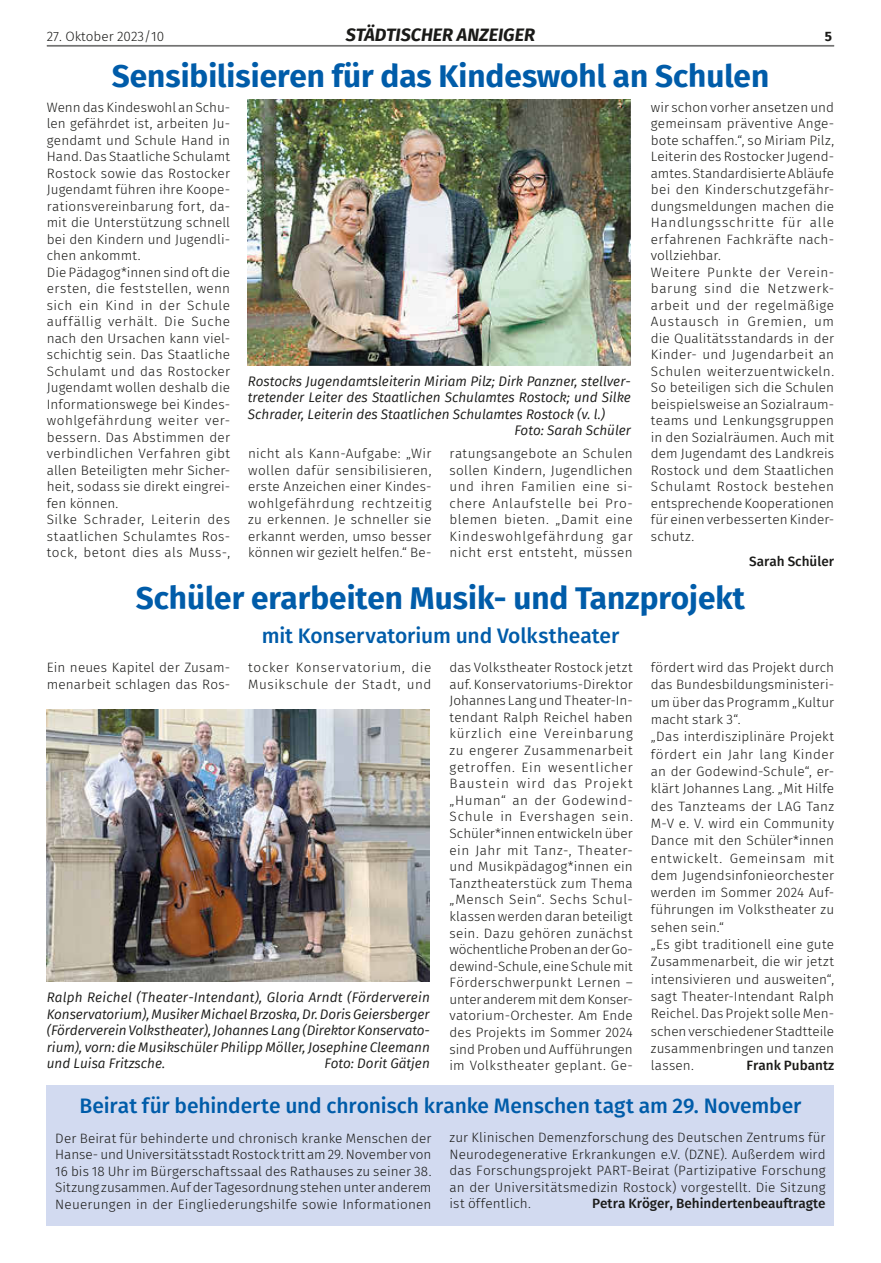
<style>
.page{position:relative;width:881px;height:1263px;background:#fff}
.page>*{position:absolute;margin:0;border:0;box-sizing:border-box;transform-origin:0 0}
.t1{font:700 31.5px "Fira Sans";color:#005ca9}
.t2{font:500 21px "Fira Sans";letter-spacing:-.005em;color:#005ca9}
.t3{font:italic 700 18px "Fira Sans";color:#1a1a18}
.t4{font:300 13.5px/16.5px "Fira Sans";letter-spacing:.015em;color:#1a1a18;text-align:justify}
.t5{font:italic 13.5px/16.5px "Fira Sans";color:#1a1a18;text-align:justify}
.t6{font:500 13.5px "Fira Sans";color:#1a1a18}
.t7{font:300 13.5px/16.6px "Fira Sans";letter-spacing:.045em;color:#1a1a18}
.t8{font:700 13.5px "Fira Sans";color:#1a1a18}
</style>
<div class="page">
<hr style="left:47px;top:45px;width:786px;height:1px;background:#6f6f6e">
<hr style="left:47px;top:46px;width:786px;height:1px;background:#6f6f6e">
<img style="left:248px;top:100px;width:382px;height:265px">
<div style="left:47px;top:1085px;width:786px;height:140px;background:#d2daf0"></div>
<img style="left:47px;top:709px;width:382px;height:272px">
<p class="t4" style="left:47px;top:28px;width:119px">27. Oktober 2023/10</p>
<h3 class="t3" style="left:346px;top:20px;width:190px">STÄDTISCHER ANZEIGER</h3>
<p class="t8" style="left:824px;top:25px;width:9px">5</p>
<h1 class="t1" style="left:112px;top:49px;width:658px">Sensibilisieren für das Kindeswohl an Schulen</h1>
<p class="t4" style="left:47px;top:99px;width:185px;text-align:left">Wenn das Kindeswohl an Schu&shy;len gefährdet ist, arbeiten Ju&shy;gendamt und Schule Hand in<br>Hand. Das Staatliche Schulamt<br>Rostock sowie das Rostocker<br>Jugendamt führen ihre Koope&shy;rationsvereinbarung fort, da&shy;mit die Unterstützung schnell bei den Kindern und Jugendli&shy;chen ankommt.<br>Die Pädagog*innen sind oft die ersten, die feststellen, wenn sich ein Kind in der Schule auffällig verhält. Die Suche nach den Ursachen kann viel&shy;schichtig sein. Das Staatliche<br>Schulamt und das Rostocker<br>Jugendamt wollen deshalb die<br>Informationswege bei Kindes&shy;wohlgefährdung weiter ver&shy;bessern. Das Abstimmen der verbindlichen Verfahren gibt allen Beteiligten mehr Sicher&shy;heit, sodass sie direkt eingrei&shy;fen können.<br>Silke Schrader, Leiterin des staatlichen Schulamtes Ros&shy;tock, betont dies als Muss-,</p>
<p class="t4" style="left:650px;top:99px;width:185px;text-align:left">wir schon vorher ansetzen und gemeinsam präventive Ange&shy;bote schaffen.“, so Miriam Pilz,<br>Leiterin des Rostocker Jugend&shy;amtes. Standardisierte Abläufe bei den Kinderschutzgefähr&shy;dungsmeldungen machen die<br>Handlungsschritte für alle erfahrenen Fachkräfte nach&shy;vollziehbar.<br>Weitere Punkte der Verein&shy;barung sind die Netzwerk&shy;arbeit und der regelmäßige<br>Austausch in Gremien, um die Qualitätsstandards in der<br>Kinder- und Jugendarbeit an<br>Schulen weiterzuentwickeln.<br>So beteiligen sich die Schulen beispielsweise an Sozialraum&shy;teams und Lenkungsgruppen in den Sozialräumen. Auch mit dem Jugendamt des Landkreis<br>Rostock und dem Staatlichen<br>Schulamt Rostock bestehen entsprechende Kooperationen für einen verbesserten Kinder&shy;schutz.</p>
<p class="t6" style="left:748px;top:550px;width:86px">Sarah Schüler</p>
<p class="t5" style="left:248px;top:373px;width:384px">Rostocks Jugendamtsleiterin Miriam Pilz; Dirk Panzner, stellver-</p>
<p class="t5" style="left:248px;top:389px;width:384px">tretender Leiter des Staatlichen Schulamtes Rostock; und Silke</p>
<p class="t5" style="left:248px;top:406px;width:359px">Schrader, Leiterin des Staatlichen Schulamtes Rostock (v. l.)</p>
<p class="t5" style="left:514px;top:422px;width:118px">Foto: Sarah Schüler</p>
<p class="t4" style="left:248px;top:445px;width:185px">nicht als Kann-Aufgabe: „Wir wollen dafür sensibilisieren, erste Anzeichen einer Kindes&shy;wohlgefährdung rechtzeitig zu erkennen. Je schneller sie erkannt werden, umso besser können wir gezielt helfen.“ Be-</p>
<p class="t4" style="left:449px;top:445px;width:185px">ratungsangebote an Schulen sollen Kindern, Jugendlichen und ihren Familien eine si&shy;chere Anlaufstelle bei Pro&shy;blemen bieten. „Damit eine Kindeswohlgefährdung gar nicht erst entsteht, müssen</p>
<h1 class="t1" style="left:136px;top:571px;width:610px">Schüler erarbeiten Musik- und Tanzprojekt</h1>
<h2 class="t2" style="left:261px;top:618px;width:359px">mit Konservatorium und Volkstheater</h2>
<p class="t4" style="left:47px;top:659px;width:185px">Ein neues Kapitel der Zusam&shy;menarbeit schlagen das Ros-</p>
<p class="t7" style="left:248px;top:659px;width:185px">tocker Konservatorium, die<br>Musikschule der Stadt, und</p>
<p class="t4" style="left:449px;top:659px;width:185px">das Volkstheater Rostock jetzt auf. Konservatoriums-Direktor Johannes Lang und Theater-In&shy;tendant Ralph Reichel haben kürzlich eine Vereinbarung zu engerer Zusammenarbeit getroffen. Ein wesentlicher Baustein wird das Projekt „Human“ an der Godewind-Schule in Evershagen sein.<br>Schüler*innen entwickeln über ein Jahr mit Tanz-, Theater&shy;und Musikpädagog*innen ein Tanztheaterstück zum Thema „Mensch Sein“. Sechs Schul&shy;klassen werden daran beteiligt sein. Dazu gehören zunächst wöchentliche Proben an der Go&shy;dewind-Schule, eine Schule mit Förderschwerpunkt Lernen – unter anderem mit dem Konser&shy;vatorium-Orchester. Am Ende des Projekts im Sommer 2024 sind Proben und Aufführungen im Volkstheater geplant. Ge-</p>
<p class="t4" style="left:650px;top:658px;width:185px;line-height:17.2px;text-align:left">fördert wird das Projekt durch das Bundesbildungsministeri&shy;um über das Programm „Kultur macht stark 3“.<br>„Das interdisziplinäre Projekt fördert ein Jahr lang Kinder an der Godewind-Schule“, er&shy;klärt Johannes Lang. „Mit Hilfe des Tanzteams der LAG Tanz<br>M-V e. V. wird ein Community<br>Dance mit den Schüler*innen entwickelt. Gemeinsam mit dem Jugendsinfonieorchester werden im Sommer 2024 Auf&shy;führungen im Volkstheater zu sehen sein.“<br>„Es gibt traditionell eine gute<br>Zusammenarbeit, die wir jetzt intensivieren und ausweiten“, sagt Theater-Intendant Ralph<br>Reichel. Das Projekt solle Men&shy;schen verschiedener Stadtteile zusammenbringen und tanzen lassen.</p>
<p class="t5" style="left:47px;top:989px;width:384px">Ralph Reichel (Theater-Intendant), Gloria Arndt (Förderverein Konservatorium), Musiker Michael Brzoska, Dr. Doris Geiersberger (Förderverein Volkstheater), Johannes Lang (Direktor Konservato&shy;rium), vorn: die Musikschüler Philipp Möller, Josephine Cleemann und Luisa Fritzsche.</p>
<p class="t5" style="left:324px;top:1055px;width:107px">Foto: Dorit Gätjen</p>
<p class="t6" style="left:746px;top:1055px;width:89px">Frank Pubantz</p>
<h2 class="t2" style="left:79px;top:1089px;width:723px">Beirat für behinderte und chronisch kranke Menschen tagt am 29. November</h2>
<p class="t4" style="left:55px;top:1129px;width:377px">Der Beirat für behinderte und chronisch kranke Menschen der Hanse- und Universitätsstadt Rostock tritt am 29. November von 16 bis 18 Uhr im Bürgerschaftssaal des Rathauses zu seiner 38.<br>Sitzung zusammen. Auf der Tagesordnung stehen unter anderem Neuerungen in der Eingliederungshilfe sowie Informationen</p>
<p class="t4" style="left:449px;top:1129px;width:377px">zur Klinischen Demenzforschung des Deutschen Zentrums für Neurodegenerative Erkrankungen e.V. (DZNE). Außerdem wird das Forschungsprojekt PART-Beirat (Partizipative Forschung an der Universitätsmedizin Rostock) vorgestellt. Die Sitzung ist öffentlich.</p>
<p class="t6" style="left:592px;top:1193px;width:235px">Petra Kröger, Behindertenbeauftragte</p>
</div>
